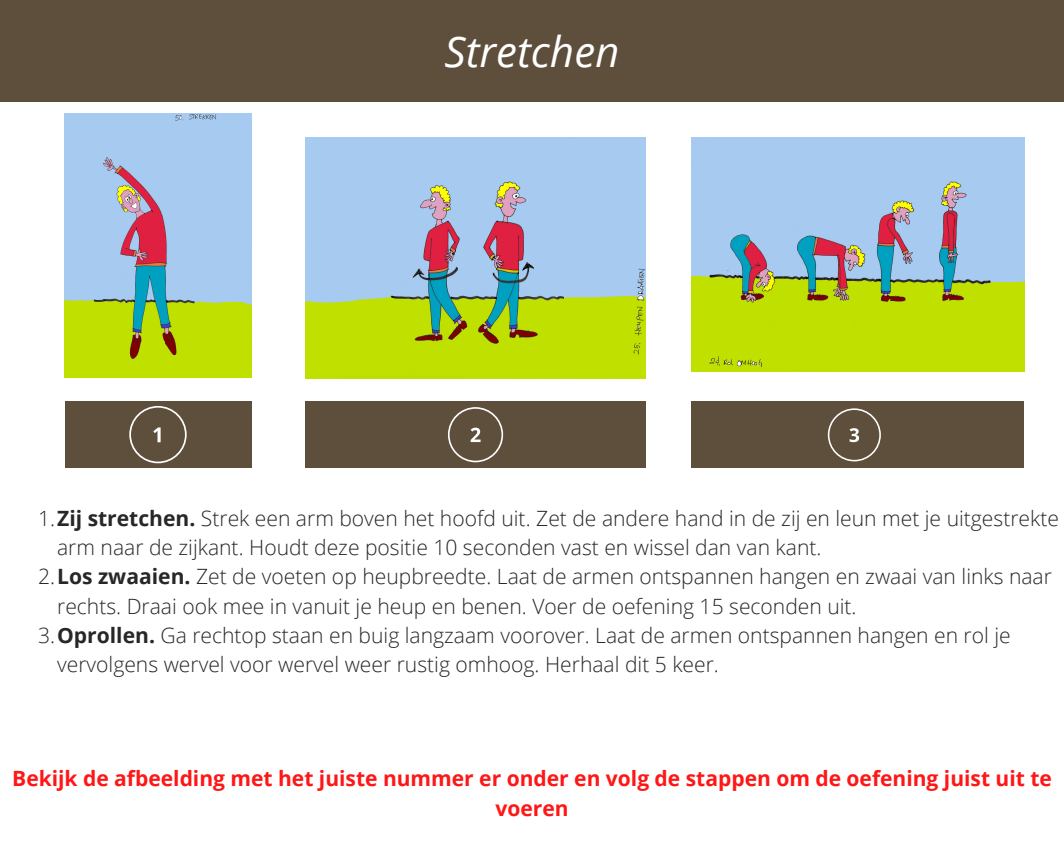
<style>
.page{position:relative;width:1064px;height:851px;background:#fff}
.page>*{position:absolute;margin:0;border:0;box-sizing:border-box;transform-origin:0 0}
.t1{font:italic 42.3px "Open Sans";color:#fff}
.t2{font:300 21px "Open Sans";color:#272628}
.t3{font:700 21px/29.2px "Open Sans";color:#ff1616;text-align:center}
.s1{font-weight:700}
</style>
<div class="page">
<div style="left:0;top:0;width:1063px;height:102px;background:#5e4f3c"></div>
<div style="left:64px;top:401px;width:187px;height:67px;background:#5e4f3c"></div>
<svg style="left:129px;top:406px;width:58px;height:57px"></svg>
<div style="left:305px;top:401px;width:340px;height:67px;background:#5e4f3c"></div>
<div style="left:691px;top:401px;width:332px;height:67px;background:#5e4f3c"></div>
<svg style="left:448px;top:378px;width:83px;height:85px"></svg>
<svg style="left:813px;top:371px;width:81px;height:91px"></svg>
<img style="left:64px;top:113px;width:187px;height:265px">
<img style="left:305px;top:137px;width:340px;height:241px">
<img style="left:691px;top:137px;width:332px;height:234px">
<h1 class="t1" style="left:444px;top:22px;width:176px">Stretchen</h1>
<p class="t2" style="left:38px;top:503px;width:1022px">1.<span class="s1">Zij stretchen.</span> Strek een arm boven het hoofd uit. Zet de andere hand in de zij en leun met je uitgestrekte</p>
<p class="t2" style="left:57px;top:532px;width:765px">arm naar de zijkant. Houdt deze positie 10 seconden vast en wissel dan van kant.</p>
<p class="t2" style="left:38px;top:562px;width:1015px">2.<span class="s1">Los zwaaien.</span> Zet de voeten op heupbreedte. Laat de armen ontspannen hangen en zwaai van links naar</p>
<p class="t2" style="left:57px;top:591px;width:800px">rechts. Draai ook mee in vanuit je heup en benen. Voer de oefening 15 seconden uit.</p>
<p class="t2" style="left:38px;top:620px;width:973px">3.<span class="s1">Oprollen.</span> Ga rechtop staan en buig langzaam voorover. Laat de armen ontspannen hangen en rol je</p>
<p class="t2" style="left:57px;top:650px;width:663px">vervolgens wervel voor wervel weer rustig omhoog. Herhaal dit 5 keer.</p>
<p class="t3" style="left:12px;top:763px;width:1040px">Bekijk de afbeelding met het juiste nummer er onder en volg de stappen om de oefening juist uit te voeren</p>
</div>
